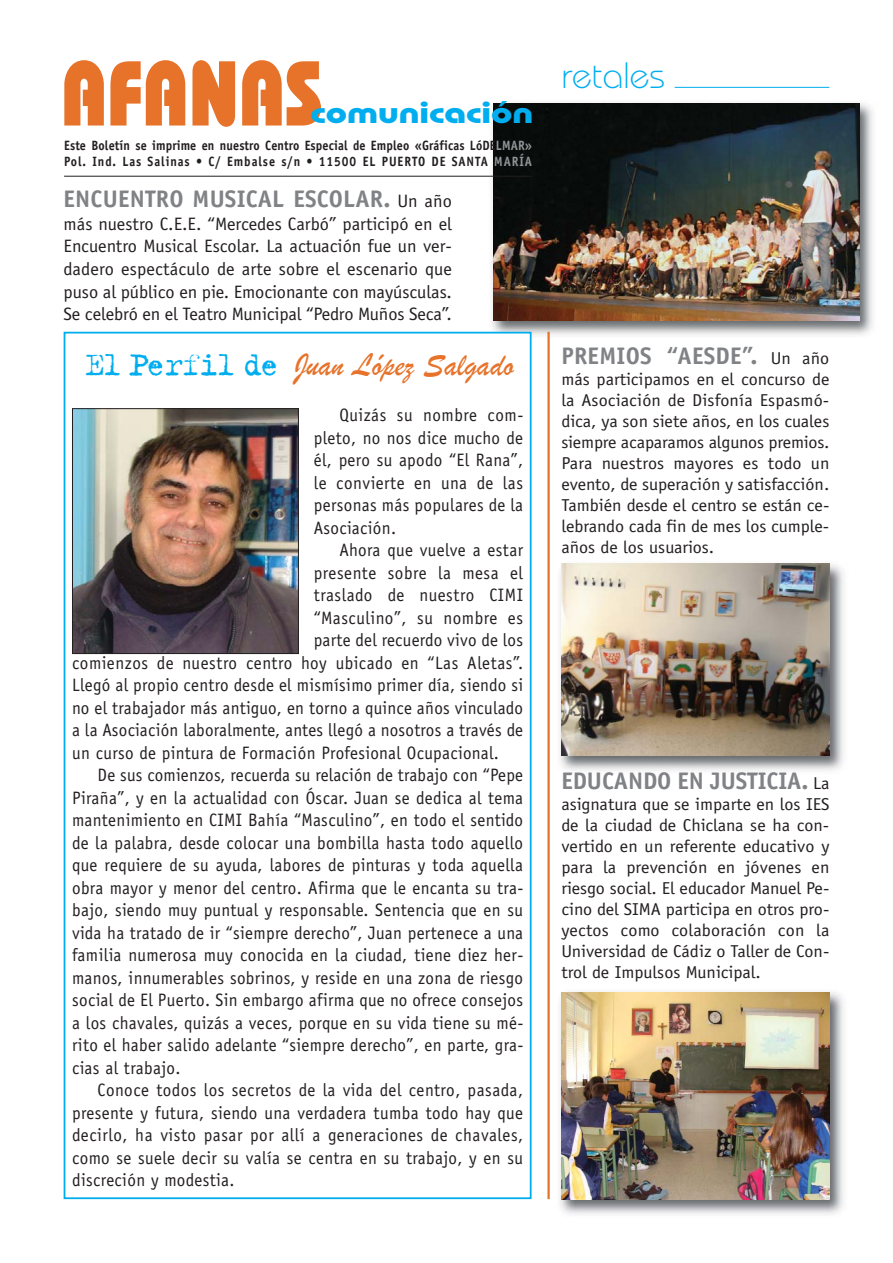
<style>
.page{position:relative;width:893px;height:1263px;background:#fff}
.page>*{position:absolute;margin:0;border:0;box-sizing:border-box;transform-origin:0 0}
.t1{font:300 36.6px "Bauhaus IT Cby BT";color:#00aeef}
.t2{font:34.05px "Brush Script";color:#e7732a;scale:.95 1}
.t3{font:700 30px "Bauhaus IT Cby BT";color:#00aeef;scale:1.29 1}
.t4{font:700 24px "Officina Sans";letter-spacing:.005em;color:#808285}
.t5{font:18px/22.5px "Officina Sans";letter-spacing:.02em;color:#231f20;text-align:justify;scale:.95 1}
.t6{font:18px/22.6px "Officina Sans";letter-spacing:.02em;color:#231f20;text-align:justify}
.t7{font:17.25px/21px "Officina Sans";color:#231f20;text-align:justify;scale:1.05 1}
.t8{font:700 13.5px/16.2px "Officina Sans";letter-spacing:.01em;color:#231f20;scale:.9 1}
.s1{color:#939598}
.s2{font-weight:400;font-size:18px;color:#231f20}
.s3{font-family:"Trixie Text";font-size:36.6px;color:#00aeef}
.s4{font-weight:400;font-size:17.25px;color:#231f20}
</style>
<div class="page">
<img style="left:486px;top:102px;width:387px;height:238px">
<img style="left:493px;top:104px;width:366px;height:217px">
<hr style="left:674px;top:87px;width:155px;height:1px;background:#00aeef">
<hr style="left:64px;top:176px;width:468px;height:1px;background:#231f20">
<svg style="left:64px;top:60px;width:40px;height:66px;background:#eb8e53"></svg>
<svg style="left:110px;top:60px;width:75px;height:66px"></svg>
<svg style="left:192px;top:60px;width:43px;height:67px;background:#ea894c"></svg>
<svg style="left:242px;top:60px;width:79px;height:66px"></svg>
<img style="left:560px;top:563px;width:284px;height:208px">
<img style="left:561px;top:563px;width:268px;height:192px">
<img style="left:560px;top:991px;width:284px;height:224px">
<img style="left:561px;top:992px;width:268px;height:207px">
<hr style="left:547px;top:332px;width:2px;height:867px;background:#e7732a">
<div style="left:65px;top:334px;width:464px;height:863px;background:#fff"></div>
<img style="left:74px;top:410px;width:223px;height:242px">
<div style="left:72px;top:408px;width:227px;height:246px;border:1px solid #231f20"></div>
<h3 class="t3" style="left:310px;top:101px;width:174px">comunicación</h3>
<p class="t8" style="left:64px;top:138px;width:521px">Este Boletín se imprime en nuestro Centro Especial de Empleo «Gráficas LóDE<span class="s1">LMAR»<br></span>Pol. Ind. Las Salinas • C/ Embalse s/n • 11500 EL PUERTO DE SANTA <span class="s1">MARÍA</span></p>
<h3 class="t4" style="left:64px;top:190px;width:390px">ENCUENTRO MUSICAL ESCOLAR. <span class="s2">Un año</span></h3>
<p class="t6" style="left:64px;top:214px;width:390px">más nuestro C.E.E. “Mercedes Carbó” participó en el Encuentro Musical Escolar. La actuación fue un ver&shy;dadero espectáculo de arte sobre el escenario que puso al público en pie. Emocionante con mayúsculas.<br>Se celebró en el Teatro Municipal “Pedro Muños Seca”.</p>
<h2 class="t2" style="left:85px;top:343px;width:453px"><span class="s3">El Perfil de</span> Juan López Salgado</h2>
<p class="t5" style="left:314px;top:405px;width:222px;text-indent:26px">Quizás su nombre com&shy;pleto, no nos dice mucho de él, pero su apodo “El Rana”, le convierte en una de las personas más populares de la Asociación.</p>
<p class="t5" style="left:339px;top:540px;width:195px">Ahora que vuelve a estar</p>
<p class="t5" style="left:314px;top:563px;width:222px">presente sobre la mesa el</p>
<p class="t5" style="left:314px;top:585px;width:222px">traslado de nuestro CIMI</p>
<p class="t5" style="left:314px;top:608px;width:222px">“Masculino”, su nombre es</p>
<p class="t5" style="left:314px;top:630px;width:222px">parte del recuerdo vivo de los</p>
<p class="t5" style="left:72px;top:653px;width:476px">comienzos de nuestro centro hoy ubicado en “Las Aletas”.</p>
<p class="t5" style="left:72px;top:675px;width:476px">Llegó al propio centro desde el mismísimo primer día, siendo si</p>
<p class="t5" style="left:72px;top:698px;width:476px">no el trabajador más antiguo, en torno a quince años vinculado</p>
<p class="t5" style="left:72px;top:720px;width:476px">a la Asociación laboralmente, antes llegó a nosotros a través de</p>
<p class="t5" style="left:72px;top:743px;width:451px">un curso de pintura de Formación Profesional Ocupacional.</p>
<p class="t5" style="left:98px;top:765px;width:449px">De sus comienzos, recuerda su relación de trabajo con “Pepe</p>
<p class="t5" style="left:72px;top:788px;width:476px">Piraña”, y en la actualidad con Óscar. Juan se dedica al tema</p>
<p class="t5" style="left:72px;top:810px;width:476px">mantenimiento en CIMI Bahía “Masculino”, en todo el sentido</p>
<p class="t5" style="left:72px;top:833px;width:476px">de la palabra, desde colocar una bombilla hasta todo aquello</p>
<p class="t5" style="left:72px;top:855px;width:476px">que requiere de su ayuda, labores de pinturas y toda aquella</p>
<p class="t5" style="left:72px;top:878px;width:476px">obra mayor y menor del centro. Afirma que le encanta su tra-</p>
<p class="t5" style="left:72px;top:900px;width:476px">bajo, siendo muy puntual y responsable. Sentencia que en su</p>
<p class="t5" style="left:72px;top:923px;width:476px">vida ha tratado de ir “siempre derecho”, Juan pertenece a una</p>
<p class="t5" style="left:72px;top:945px;width:476px">familia numerosa muy conocida en la ciudad, tiene diez her-</p>
<p class="t5" style="left:72px;top:968px;width:476px">manos, innumerables sobrinos, y reside en una zona de riesgo</p>
<p class="t5" style="left:72px;top:990px;width:476px">social de El Puerto. Sin embargo afirma que no ofrece consejos</p>
<p class="t5" style="left:72px;top:1013px;width:476px">a los chavales, quizás a veces, porque en su vida tiene su mé-</p>
<p class="t5" style="left:72px;top:1035px;width:476px">rito el haber salido adelante “siempre derecho”, en parte, gra-</p>
<p class="t5" style="left:72px;top:1058px;width:116px">cias al trabajo.</p>
<p class="t5" style="left:98px;top:1080px;width:449px">Conoce todos los secretos de la vida del centro, pasada,</p>
<p class="t5" style="left:72px;top:1103px;width:476px">presente y futura, siendo una verdadera tumba todo hay que</p>
<p class="t5" style="left:72px;top:1125px;width:476px">decirlo, ha visto pasar por allí a generaciones de chavales,</p>
<p class="t5" style="left:72px;top:1148px;width:476px">como se suele decir su valía se centra en su trabajo, y en su</p>
<p class="t5" style="left:72px;top:1170px;width:172px">discreción y modestia.</p>
<h1 class="t1" style="left:561px;top:62px;width:105px">retales</h1>
<h3 class="t4" style="left:561px;top:346px;width:269px">PREMIOS “AESDE”. <span class="s4">Un año</span></h3>
<p class="t7" style="left:561px;top:370px;width:257px">más participamos en el concurso de la Asociación de Disfonía Espasmó&shy;dica, ya son siete años, en los cuales siempre acaparamos algunos premios.<br>Para nuestros mayores es todo un evento, de superación y satisfacción.<br>También desde el centro se están ce&shy;lebrando cada fin de mes los cumple&shy;años de los usuarios.</p>
<h3 class="t4" style="left:561px;top:772px;width:269px">EDUCANDO EN JUSTICIA. <span class="s4">La</span></h3>
<p class="t7" style="left:561px;top:796px;width:257px">asignatura que se imparte en los IES de la ciudad de Chiclana se ha con&shy;vertido en un referente educativo y para la prevención en jóvenes en riesgo social. El educador Manuel Pe&shy;cino del SIMA participa en otros pro&shy;yectos como colaboración con la Universidad de Cádiz o Taller de Con&shy;trol de Impulsos Municipal.</p>
</div>
